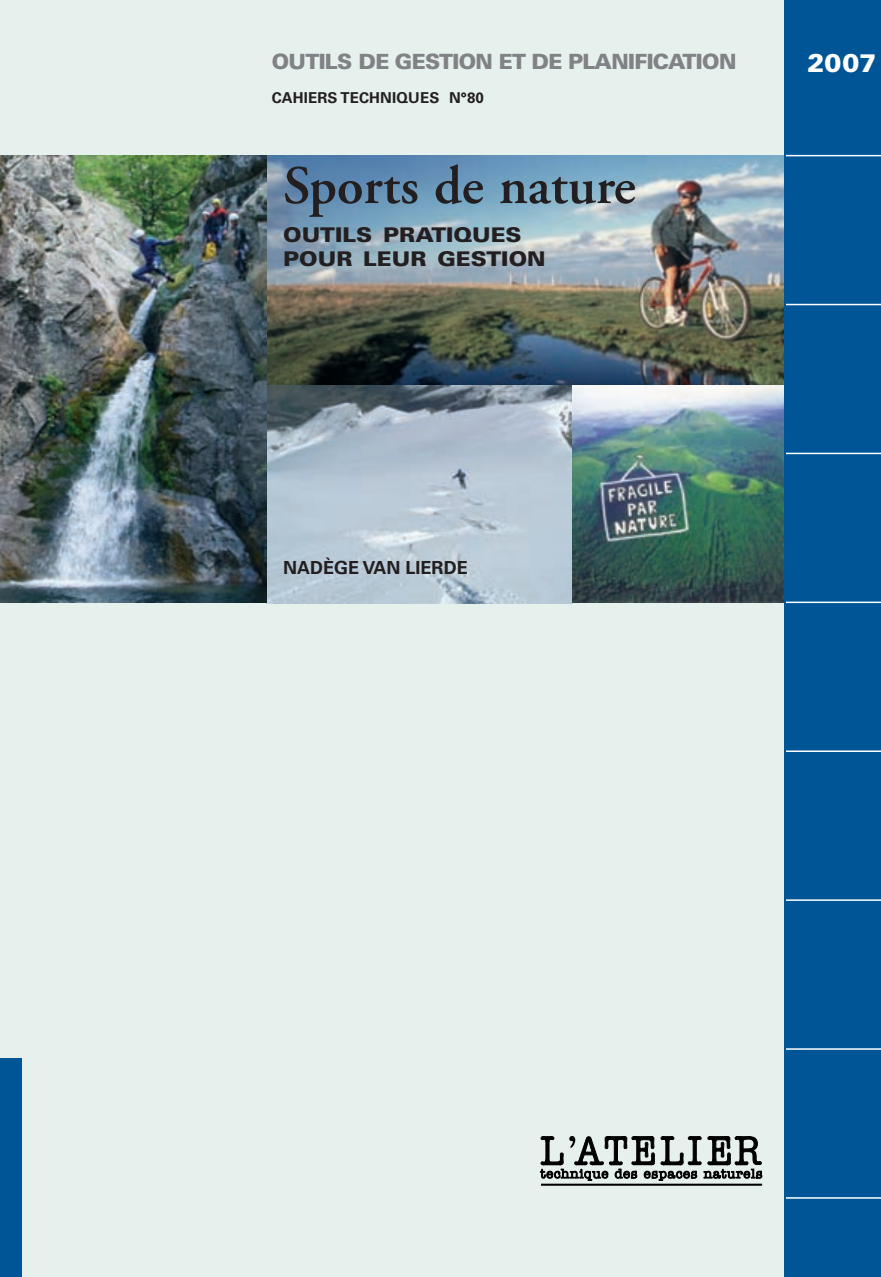
<style>
.page{position:relative;width:881px;height:1277px;background:#fff}
.page>*{position:absolute;margin:0;border:0;box-sizing:border-box;transform-origin:0 0}
.t1{font:600 54px "Adobe Garamond";color:#231f20}
.t2{font:900 25.5px "Univers";color:#fff}
.t3{font:900 21px "Univers";letter-spacing:-.035em;color:#808285}
.t4{font:900 20.25px/24px "Univers";color:#231f20;scale:1.1 1}
.t5{font:700 18px "Univers";color:#231f20}
.t6{font:700 15px "Univers";letter-spacing:.01em;color:#231f20}
</style>
<div class="page">
<img style="left:0;top:0;width:880px;height:1276px">
<p class="t3" style="left:271px;top:53px;width:466px">OUTILS DE GESTION ET DE PLANIFICATION</p>
<p class="t2" style="left:807px;top:53px;width:71px">2007</p>
<p class="t6" style="left:272px;top:92px;width:214px">CAHIERS TECHNIQUES N°80</p>
<p class="t1" style="left:283px;top:164px;width:354px">Sports de nature</p>
<p class="t4" style="left:283px;top:225px;width:240px">OUTILS PRATIQUES<br>POUR LEUR GESTION</p>
<p class="t5" style="left:283px;top:560px;width:186px">NADÈGE VAN LIERDE</p>
</div>
